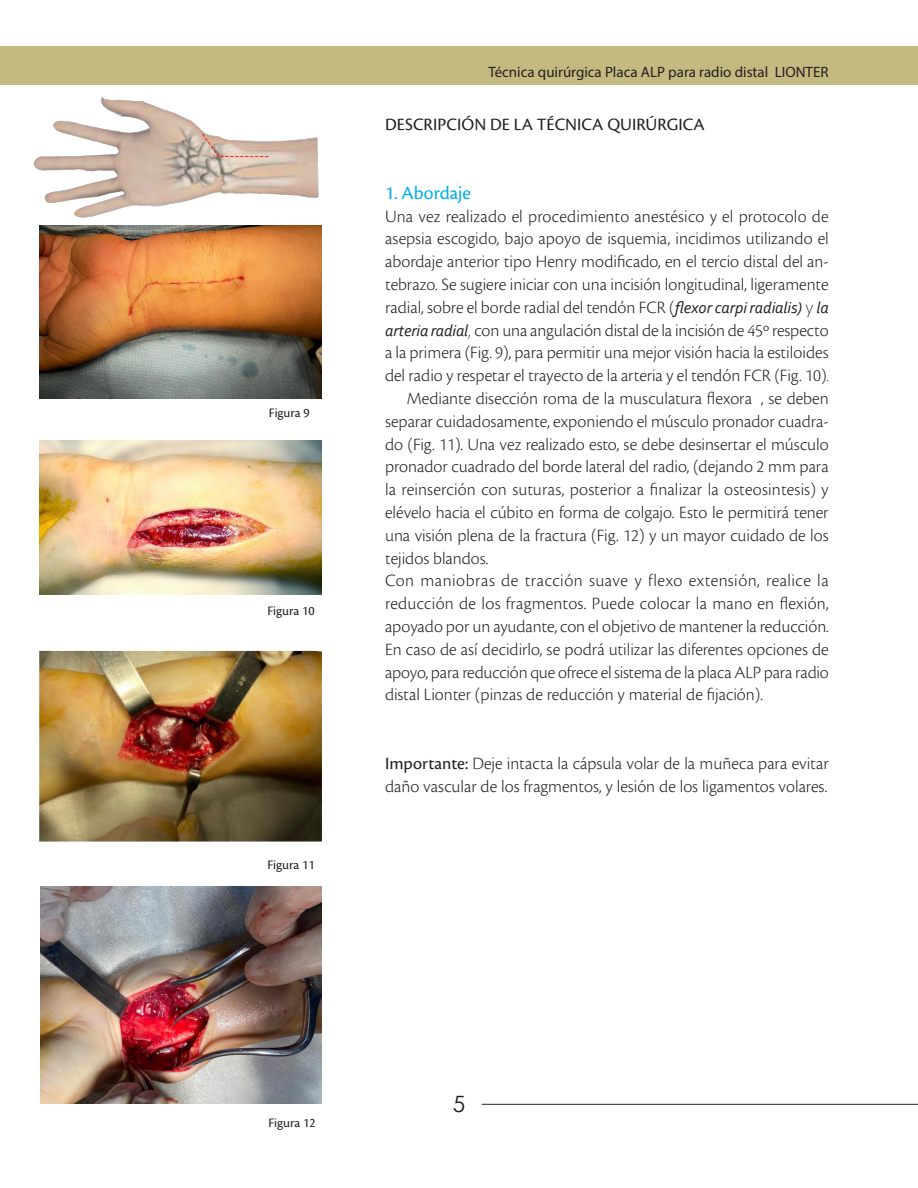
<style>
.page{position:relative;width:918px;height:1188px;background:#fff}
.page>*{position:absolute;margin:0;border:0;box-sizing:border-box;transform-origin:0 0}
.t1{font:22.5px "Century Gothic";color:#231f20}
.subtemas{font:19.5px "Cronos Pro";color:#00aeef}
.sinsangria{font:300 18px/22.8px "Cronos Pro";color:#231f20;text-align:justify}
.consangría{font:300 18px/22.8px "Cronos Pro";color:#231f20;text-align:justify}
.t2{font:18px "Cronos Pro";letter-spacing:.005em;color:#231f20}
.t3{font:15px "Myriad Pro";color:#231f20}
.subtemas-2{font:13.5px "Cronos Pro";color:#231f20}
.s1{font-family:"Corbel";font-weight:400;font-style:italic;font-size:16.5px}
.s2{font-family:"Corbel"}
.s3{font-family:"Corbel";font-size:16.5px}
.s4{font-size:15px}
.s5{font-weight:400}
</style>
<div class="page">
<div style="left:0;top:46px;width:918px;height:39px;background:#c4ba80"></div>
<hr style="left:482px;top:1104px;width:436px;height:1px;background:#231f20">
<img style="left:39px;top:225px;width:283px;height:173px">
<img style="left:39px;top:651px;width:283px;height:191px">
<img style="left:40px;top:887px;width:282px;height:217px">
<img style="left:39px;top:440px;width:283px;height:155px">
<img style="left:33px;top:97px;width:287px;height:177px">
<p class="subtemas-2" style="left:269px;top:405px;width:43px">Figura 9</p>
<p class="subtemas-2" style="left:267px;top:603px;width:49px">Figura 10</p>
<p class="subtemas-2" style="left:267px;top:857px;width:49px">Figura 11</p>
<p class="t3" style="left:488px;top:63px;width:342px">Técnica quirúrgica Placa ALP para radio distal LIONTER</p>
<p class="t2" style="left:385px;top:114px;width:321px">DESCRIPCIÓN DE LA TÉCNICA QUIRÚRGICA</p>
<p class="subtemas" style="left:385px;top:182px;width:87px">1. Abordaje</p>
<p class="sinsangria" style="left:385px;top:205px;width:445px">Una vez realizado el procedimiento anestésico y el protocolo de asepsia escogido, bajo apoyo de isquemia, incidimos utilizando el abordaje anterior tipo Henry modificado, en el tercio distal del an&shy;tebrazo. Se sugiere iniciar con una incisión longitudinal, ligeramente radial, sobre el borde radial del tendó n FCR (<span class="s1">flexor carpi radialis)</span> <span class="s2">y</span> <span class="s1">la arteria radial</span><span class="s3">,</span> con una angulación distal de la incisión de 45º respecto a la primera (Fig. 9), para permitir una mejor visión hacia la estiloides del radio y respetar el trayecto de la arteria y el tendón FCR (Fig. 10)<span class="s4">.</span></p>
<p class="consangría" style="left:385px;top:387px;width:445px;text-indent:22px">Mediante disección roma de la musculatura flexora , se deben separar cuidadosamente, exponiendo el músculo pronador cuadra&shy;do (Fig. 11). Una vez realizado esto, se debe desinsertar el músculo pronador cuadrado del borde lateral del radio, (dejando 2 mm para la reinserción con suturas, posterior a finalizar la osteosintesis) y elévelo hacia el cúbito en forma de colgajo. Esto le permitirá tener una visión plena de la fractura (Fig. 12) y un mayor cuidado de los tejidos blandos.</p>
<p class="sinsangria" style="left:385px;top:569px;width:445px">Con maniobras de tracción suave y flexo extensión, realice la reducción de los fragmentos. Puede colocar la mano en flexión, apoyado por un ayudante, con el objetivo de mantener la reducción.<br>En caso de así decidirlo, se podrá utilizar las diferentes opciones de apoyo, para reducción que ofrece el sistema de la placa ALP para radio distal Lionter (pinzas de reducción y material de fijación).</p>
<p class="sinsangria" style="left:385px;top:752px;width:445px"><span class="s5">Importante:</span> Deje intacta la cápsula volar de la muñeca para evitar daño vascular de los fragmentos, y lesión de los ligamentos volares.</p>
<p class="subtemas-2" style="left:268px;top:1115px;width:49px">Figura 12</p>
<p class="t1" style="left:453px;top:1088px;width:14px">5</p>
</div>
